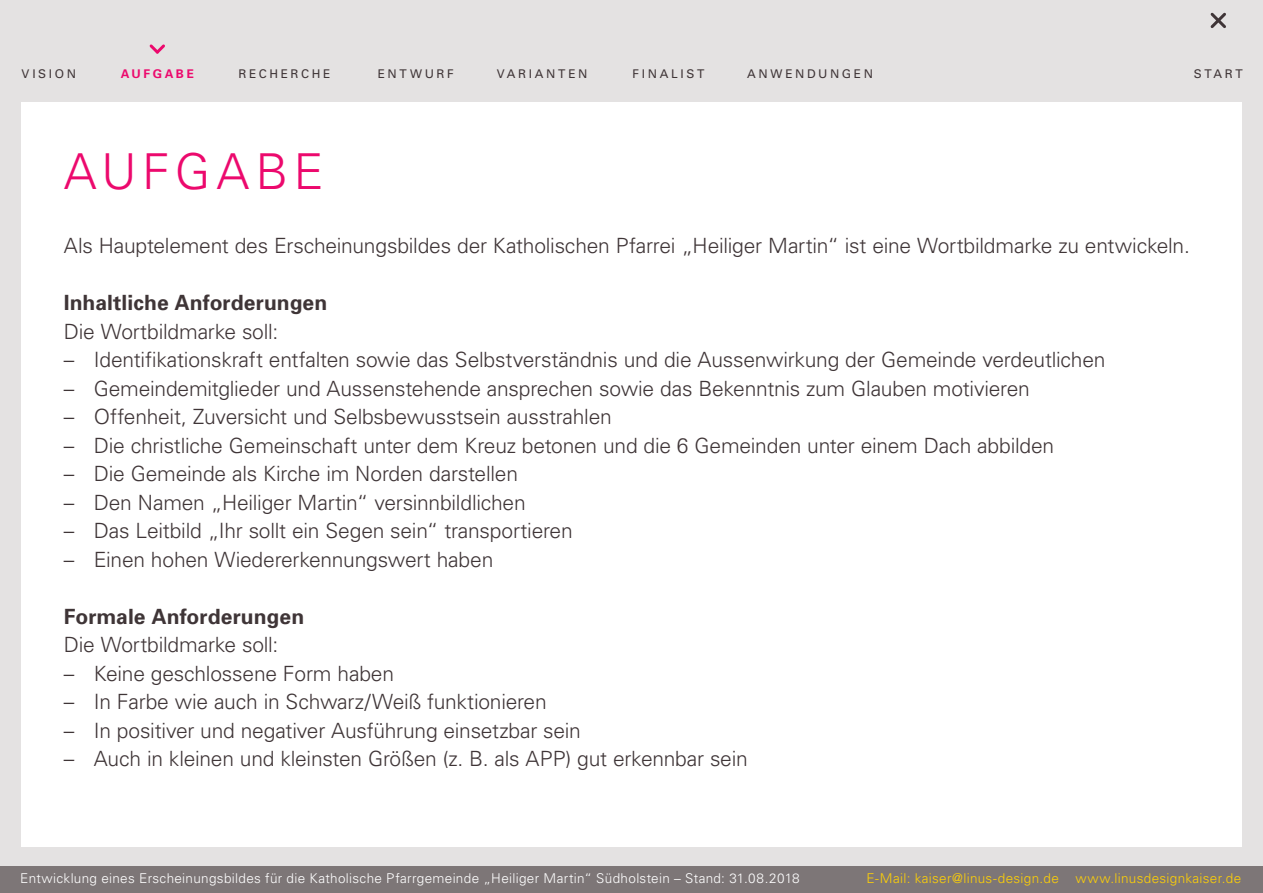
<style>
.page{position:relative;width:1263px;height:893px;background:#fff}
.page>*{position:absolute;margin:0;border:0;box-sizing:border-box;transform-origin:0 0}
.t1{font:300 49.5px "Univers";color:#ec096d}
.t2{font:300 21px "Univers";letter-spacing:-.01em;color:#3f3537}
.t3{font:700 21px "Univers";color:#3f3537}
.t4{font:300 13.5px "Univers";letter-spacing:.025em;color:#fff}
.t5{font:300 13.5px "Univers";letter-spacing:.025em;color:#fed006}
.t6{font:12px "Univers";letter-spacing:.22em;color:#3f3537}
.t7{font:700 12px "Univers";color:#ec096d}
</style>
<div class="page">
<div style="left:0;top:865px;width:1263px;height:28px;background:#7d7677"></div>
<div style="left:0;top:0;width:1263px;height:865px;background:#e4e2e2"></div>
<div style="left:21px;top:102px;width:1221px;height:744px;background:#fff"></div>
<svg style="left:1210px;top:12px;width:16px;height:16px"></svg>
<svg style="left:149px;top:44px;width:16px;height:10px"></svg>
<p class="t6" style="left:22px;top:66px;width:56px">VISION</p>
<p class="t7" style="left:121px;top:66px;width:38px">AUFGA</p>
<p class="t7" style="left:176px;top:66px;width:18px">BE</p>
<p class="t6" style="left:238px;top:66px;width:94px">RECHERCHE</p>
<p class="t6" style="left:378px;top:66px;width:78px">ENTWURF</p>
<p class="t6" style="left:497px;top:66px;width:92px">VARIANTEN</p>
<p class="t6" style="left:633px;top:66px;width:73px">FINALIST</p>
<p class="t6" style="left:747px;top:66px;width:127px">ANWENDUNGEN</p>
<p class="t6" style="left:1194px;top:66px;width:51px">START</p>
<h1 class="t1" style="left:64px;top:141px;width:38px">AUFGAB</h1>
<h1 class="t1" style="left:293px;top:141px;width:32px">E</h1>
<p class="t2" style="left:64px;top:233px;width:1127px">Als Hauptelement des Erscheinungsbildes der Katholischen Pfarrei „H eiliger Martin“ ist eine Wortbildmarke zu entwickeln.</p>
<p class="t3" style="left:64px;top:289px;width:265px">Inhaltliche Anforderungen</p>
<p class="t2" style="left:64px;top:319px;width:216px">Die Wortbildmarke soll:</p>
<p class="t2" style="left:64px;top:347px;width:1043px">– I dentifikationskraft entfalten sowie das Selbstverständnis und die Aussenwirkung der Gemeinde verdeutlichen</p>
<p class="t2" style="left:64px;top:376px;width:968px">– Gemeindemitglieder und Aussenstehende ansprechen sowie das Bekenntnis zum G lauben motivieren</p>
<p class="t2" style="left:64px;top:404px;width:549px">– Offenheit, Zuversicht und Selbsbewusstsein ausstrahlen</p>
<p class="t2" style="left:64px;top:433px;width:992px">– Die christliche Gemeinschaft unter dem Kreuz betonen und die 6 Gemeinden unter einem Dach abbilden</p>
<p class="t2" style="left:64px;top:461px;width:456px">– Die Gemeinde als Kirche im Norden darstellen</p>
<p class="t2" style="left:64px;top:490px;width:463px">– Den Namen „Heiliger Martin“ versinnbildlichen</p>
<p class="t2" style="left:64px;top:518px;width:510px">– Das Leitbild „I hr sollt ein Segen sein“ transportieren</p>
<p class="t2" style="left:64px;top:547px;width:431px">– Einen hohen Wiedererkennungswert haben</p>
<p class="t3" style="left:64px;top:603px;width:242px">Formale Anforderungen</p>
<p class="t2" style="left:64px;top:632px;width:216px">Die Wortbildmarke soll:</p>
<p class="t2" style="left:64px;top:661px;width:332px">– Keine geschlossene Form haben</p>
<p class="t2" style="left:64px;top:689px;width:484px">– I n Farbe wie auch in Schwarz/Weiß funktionieren</p>
<p class="t2" style="left:64px;top:718px;width:519px">– I n positiver und negativer Ausführung einsetzbar sein</p>
<p class="t2" style="left:64px;top:746px;width:685px">– Auch in kleinen und kleinsten G rößen (z. B . als APP) gut erkennbar sein</p>
<p class="t4" style="left:20px;top:870px;width:781px">Entwicklung eines Erscheinungsbildes für die Katholische Pfarrgemeinde „Heiliger Martin“ Südholstein – Stand: 31.08.2018</p>
<p class="t5" style="left:866px;top:870px;width:376px">E-Mail: kaiser@linus-design.de www.linusdesignkaiser.de</p>
</div>
